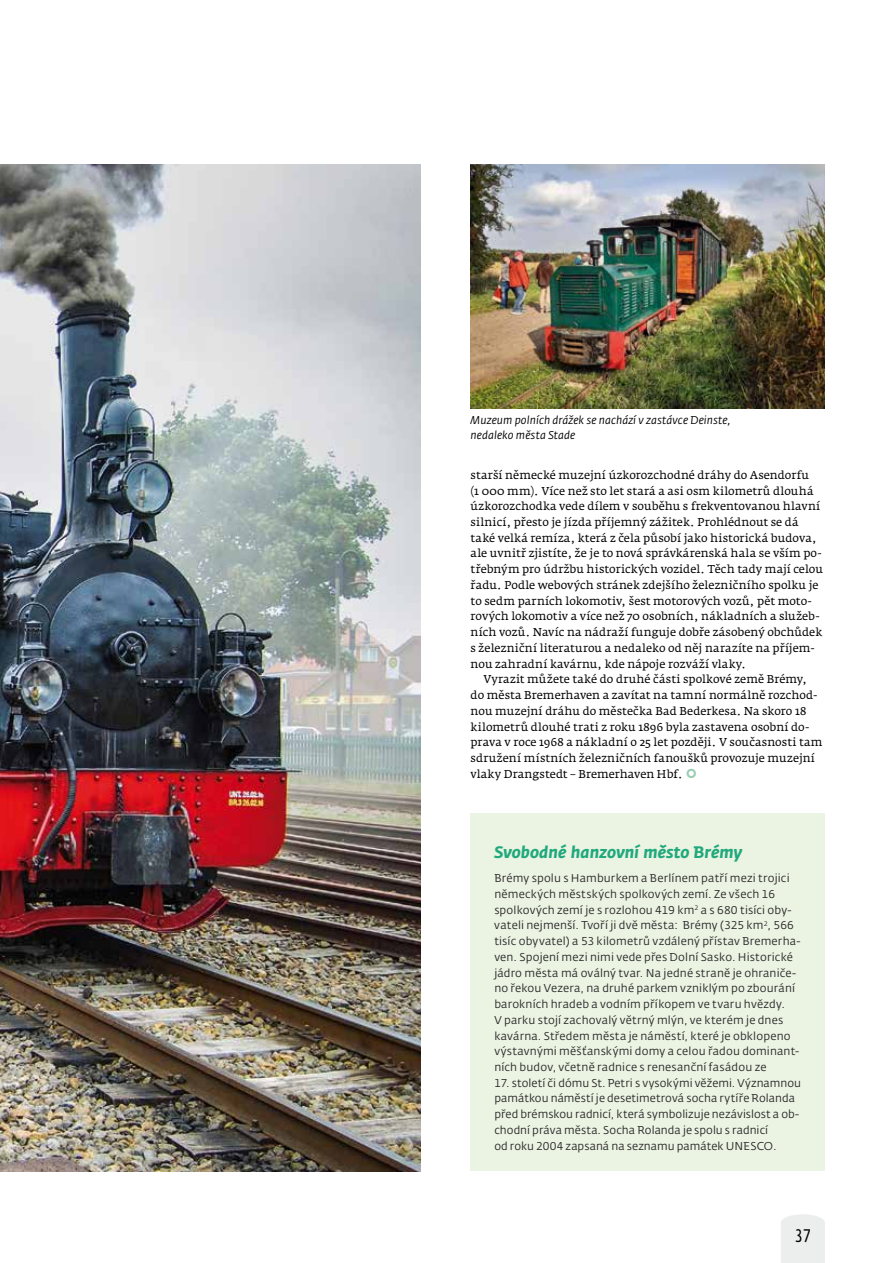
<style>
.page{position:relative;width:893px;height:1263px;background:#fff}
.page>*{position:absolute;margin:0;border:0;box-sizing:border-box;transform-origin:0 0}
.t1{font:18px "CD Fedra Cond Pro";color:#000}
.t2{font:italic 700 16.5px "CD Fedra";letter-spacing:.01em;color:#20a97d}
.t3{font:11.25px/15.8px "Fedra Serif A Pro";letter-spacing:.005em;color:#000}
.t4{font:11.25px/15.8px "CD Fedra";letter-spacing:.01em;color:#282829}
.t5{font:italic 11.25px/14.2px "CD Fedra";letter-spacing:.01em;color:#000}
.s1{font-weight:500;font-size:15px;color:#98cdb1}
</style>
<div class="page">
<div style="left:781px;top:1214px;width:44px;height:49px;background:#eceded"></div>
<img style="left:0;top:164px;width:421px;height:1007px">
<div style="left:471px;top:813px;width:354px;height:358px;background:#ebf3e2"></div>
<img style="left:471px;top:164px;width:354px;height:245px">
<p class="t5" style="left:471px;top:413px;width:262px">Muzeum polních drážek se nachází v zastávce Deinste, nedaleko města Stade</p>
<p class="t3" style="left:471px;top:467px;width:354px">starší německé muzejní úzkorozchodné dráhy do Asendorfu<br>(1 000 mm). Více než sto let stará a asi osm kilometrů dlouhá úzkorozchodka vede dílem v souběhu s frekventovanou hlavní silnicí, přesto je jízda příjemný zážitek. Prohlédnout se dá také velká remíza, která z čela působí jako historická budova, ale uvnitř zjistíte, že je to nová správkárenská hala se vším po&shy;třebným pro údržbu historických vozidel. Těch tady mají celou řadu. Podle webových stránek zdejšího železničního spolku je to sedm parních lokomotiv, šest motorových vozů, pět moto&shy;rových lokomotiv a více než 70 osobních, nákladních a služeb&shy;ních vozů. Navíc na nádraží funguje dobře zásobený obchůdek s železniční literaturou a nedaleko od něj narazíte na příjem&shy;nou zahradní kavárnu, kde nápoje rozváží vlaky.</p>
<p class="t3" style="left:471px;top:671px;width:353px;text-indent:13px">Vyrazit můžete také do druhé části spolkové země Brémy, do města Bremerhaven a zavítat na tamní normálně rozchod&shy;nou muzejní dráhu do městečka Bad Bederkesa. Na skoro 18 kilometrů dlouhé trati z roku 1896 byla zastavena osobní do&shy;prava v roce 1968 a nákladní o 25 let později. V současnosti tam sdružení místních železničních fanoušků provozuje muzejní vlaky Drangstedt – Bremerhaven Hbf. <span class="s1">○</span></p>
<h2 class="t2" style="left:494px;top:841px;width:249px">Svobodné hanzovní město Brémy</h2>
<p class="t4" style="left:494px;top:870px;width:308px">Brémy spolu s Hamburkem a Berlínem patří mezi trojici německých městských spolkových zemí. Ze všech 16 spolkových zemí je s rozlohou 419 km<sup>2</sup> a s 680 tisíci oby&shy;vateli nejmenší. Tvoří ji dvě města: Brémy (325 km<sup>2</sup>, 566 tisíc obyvatel) a 53 kilometrů vzdálený přístav Bremerha&shy;ven. Spojení mezi nimi vede přes Dolní Sasko. Historické jádro města má oválný tvar. Na jedné straně je ohraniče&shy;no řekou Vezera, na druhé parkem vzniklým po zbourání barokních hradeb a vodním příkopem ve tvaru hvězdy.<br>V parku stojí zachovalý větrný mlýn, ve kterém je dnes kavárna. Středem města je náměstí, které je obklopeno výstavnými měšťanskými domy a celou řadou dominant&shy;ních budov, včetně radnice s renesanční fasádou ze</p>
<p class="t4" style="left:494px;top:1075px;width:308px">17. století či dómu St. Petri s vysokými věžemi. Významnou památkou náměstí je desetimetrová socha rytíře Rolanda před brémskou radnicí, která symbolizuje nezávislost a ob&shy;chodní práva města. Socha Rolanda je spolu s radnicí<br>od roku 2004 zapsaná na seznamu památek UNESCO.</p>
<h1 class="t1" style="left:794px;top:1226px;width:18px">37</h1>
</div>
